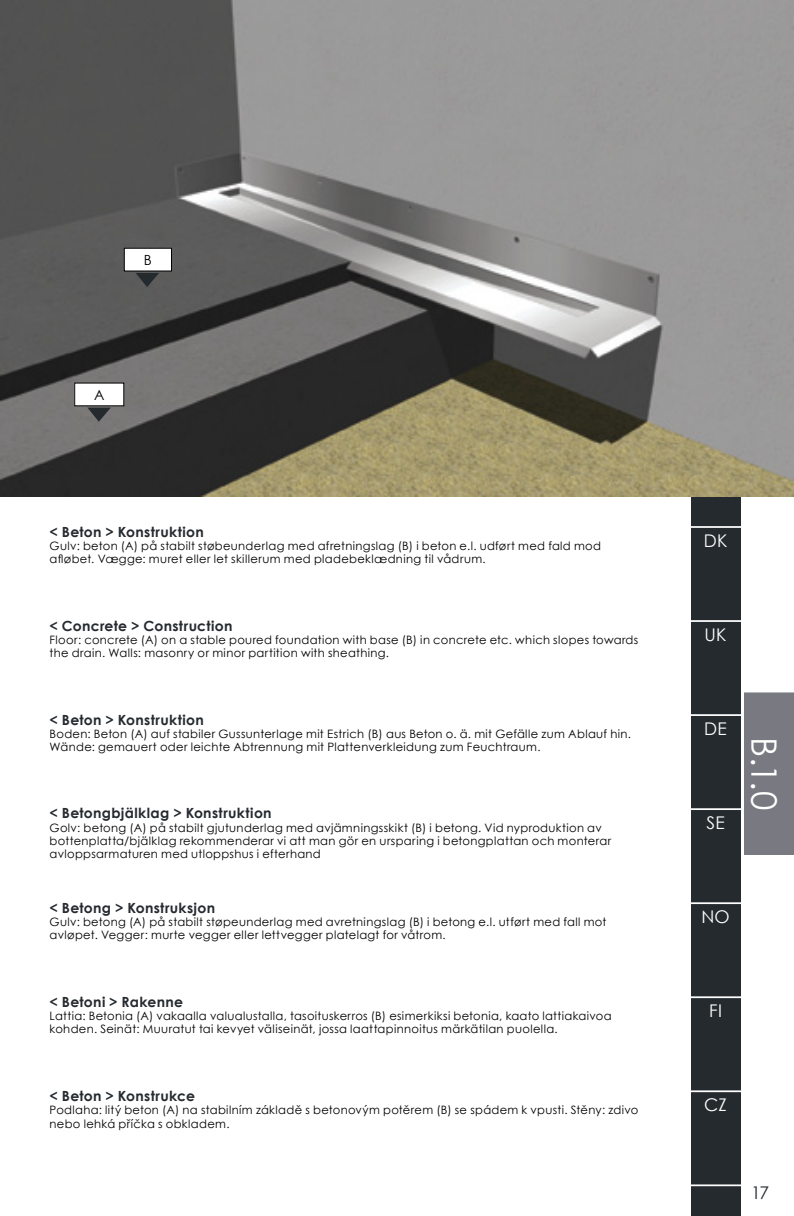
<style>
.page{position:relative;width:794px;height:1216px;background:#fff}
.page>*{position:absolute;margin:0;border:0;box-sizing:border-box;transform-origin:0 0}
.t1{font:35px "Century Gothic";color:#fff}
.t2{font:17.5px "Century Gothic";letter-spacing:.015em;color:#fff}
.t3{font:17.5px "Century Gothic";color:#252a2f}
.t4{font:700 14px "Century Gothic";letter-spacing:.02em;color:#252a2f}
.t5{font:14px "Century Gothic";color:#000}
.t6{font:11.55px/13.3px "Century Gothic";letter-spacing:.03em;color:#000}
</style>
<div class="page">
<div style="left:744px;top:692px;width:50px;height:163px;background:#797981"></div>
<div style="left:691px;top:0;width:49px;height:1215px;background:#252a2f"></div>
<img style="left:0;top:0;width:794px;height:496px">
<div style="left:75px;top:383px;width:49px;height:23px;background:#fff"></div>
<svg style="left:87px;top:407px;width:24px;height:15px"></svg>
<div style="left:124px;top:248px;width:47px;height:23px;background:#fff"></div>
<div style="left:124px;top:248px;width:48px;height:23px;border:1px solid #000"></div>
<svg style="left:136px;top:273px;width:23px;height:14px"></svg>
<hr style="left:689px;top:1184px;width:53px;height:2px;background:#fff">
<hr style="left:689px;top:526px;width:53px;height:2px;background:#fff">
<hr style="left:689px;top:620px;width:53px;height:2px;background:#fff">
<hr style="left:689px;top:714px;width:53px;height:2px;background:#fff">
<hr style="left:689px;top:808px;width:53px;height:2px;background:#fff">
<hr style="left:689px;top:902px;width:53px;height:2px;background:#fff">
<hr style="left:689px;top:996px;width:53px;height:2px;background:#fff">
<hr style="left:689px;top:1090px;width:53px;height:2px;background:#fff">
<p class="t5" style="left:144px;top:250px;width:10px">B</p>
<p class="t5" style="left:94px;top:385px;width:12px">A</p>
<p class="t4" style="left:50px;top:521px;width:156px">&lt; Beton &gt; Konstruktion</p>
<p class="t6" style="left:50px;top:539px;width:553px">Gulv: beton (A) på stabilt støbeunderlag med afretningslag (B) i beton e.l. udført med fald mod afløbet. Vægge: muret eller let skillerum med pladebeklædning til vådrum.</p>
<p class="t4" style="left:50px;top:615px;width:184px">&lt; Concrete &gt; Construction</p>
<p class="t6" style="left:50px;top:633px;width:590px">Floor: concrete (A) on a stable poured foundation with base (B) in concrete etc. which slopes towards the drain. Walls: masonry or minor partition with sheathing.</p>
<p class="t4" style="left:50px;top:709px;width:156px">&lt; Beton &gt; Konstruktion</p>
<p class="t6" style="left:50px;top:727px;width:583px">Boden: Beton (A) auf stabiler Gussunterlage mit Estrich (B) aus Beton o. ä. mit Gefälle zum Ablauf hin.<br>Wände: gemauert oder leichte Abtrennung mit Plattenverkleidung zum Feuchtraum.</p>
<p class="t4" style="left:50px;top:802px;width:223px">&lt; Betongbjälklag &gt; Konstruktion</p>
<p class="t6" style="left:50px;top:820px;width:563px">Golv: betong (A) på stabilt gjutunderlag med avjämningsskikt (B) i betong. Vid nyproduktion av bottenplatta/bjälklag rekommenderar vi att man gör en ursparing i betongplattan och monterar avloppsarmaturen med utloppshus i efterhand</p>
<p class="t4" style="left:50px;top:897px;width:167px">&lt; Betong &gt; Konstruksjon</p>
<p class="t6" style="left:50px;top:915px;width:558px">Gulv: betong (A) på stabilt støpeunderlag med avretningslag (B) i betong e.l. utført med fall mot avløpet. Vegger: murte vegger eller lettvegger platelagt for våtrom.</p>
<p class="t4" style="left:50px;top:991px;width:135px">&lt; Betoni &gt; Rakenne</p>
<p class="t6" style="left:50px;top:1009px;width:563px">Lattia: Betonia (A) vakaalla valualustalla, tasoituskerros (B) esimerkiksi betonia, kaato lattiakaivoa kohden. Seinät: Muuratut tai kevyet väliseinät, jossa laattapinnoitus märkätilan puolella.</p>
<p class="t4" style="left:50px;top:1085px;width:147px">&lt; Beton &gt; Konstrukce</p>
<p class="t6" style="left:50px;top:1103px;width:590px">Podlaha: litý beton (A) na stabilním základě s betonovým potěrem (B) se spádem k vpusti. Stěny: zdivo nebo lehká příčka s obkladem.</p>
<h2 class="t2" style="left:703px;top:528px;width:25px">DK</h2>
<h2 class="t2" style="left:704px;top:622px;width:24px">UK</h2>
<h2 class="t2" style="left:704px;top:716px;width:24px">DE</h2>
<h2 class="t2" style="left:706px;top:810px;width:20px">SE</h2>
<h1 class="t1" style="left:788px;top:737px;width:75px;rotate:90deg">B.1.0</h1>
<h2 class="t2" style="left:701px;top:904px;width:30px">NO</h2>
<h2 class="t2" style="left:709px;top:998px;width:14px">FI</h2>
<h2 class="t2" style="left:704px;top:1092px;width:24px">CZ</h2>
<h2 class="t3" style="left:751px;top:1180px;width:19px">17</h2>
</div>
